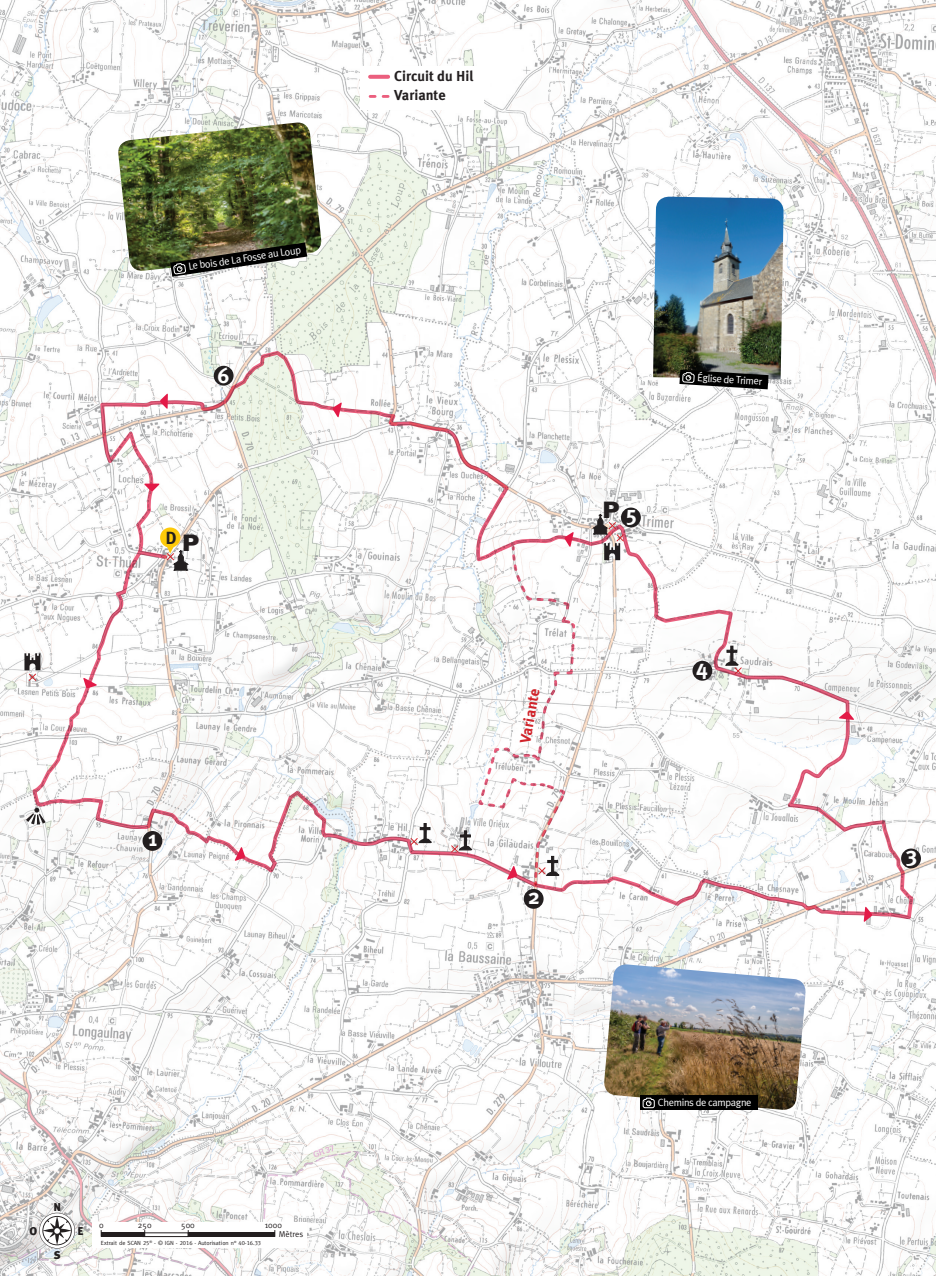
<style>
.page{position:relative;width:936px;height:1276px;background:#fff}
.page>*{position:absolute;margin:0;border:0;box-sizing:border-box;transform-origin:0 0}
.t1{font:700 21.75px "Futura";color:#231f20;scale:1.2 1}
.t2{font:700 21.6px "Meta Plus";color:#fff}
.t3{font:700 17.55px "Meta Plus";color:#231f20}
.t4{font:700 15px "Meta Plus";color:#d1232a}
.t5{font:700 14.4px/19.2px "Meta Plus";color:#231f20}
.t6{font:900 11.4px "Meta Plus";color:#231f20}
.t7{font:10.5px "Meta Plus Normal";letter-spacing:-.03em;color:#fff}
.t8{font:8.4px "Meta Plus Normal";color:#231f20}
.t9{font:6px "Meta";color:#231f20}
.s1{font-family:"Meta Plus Normal Caps"}
</style>
<div class="page">
<img style="left:0;top:0;width:935px;height:1276px">
<svg style="left:39px;top:1212px;width:36px;height:36px"></svg>
<div style="left:92px;top:1222px;width:214px;height:25px;background:#fff"></div>
<hr style="left:101px;top:1232px;width:44px;height:4px;background:#231f20">
<hr style="left:188px;top:1232px;width:87px;height:4px;background:#231f20">
<svg style="left:31px;top:349px;width:883px;height:569px"></svg>
<div style="left:360px;top:66px;width:123px;height:43px;background:#fff"></div>
<svg style="left:370px;top:75px;width:18px;height:4px"></svg>
<svg style="left:370px;top:95px;width:18px;height:3px"></svg>
<svg style="left:332px;top:402px;width:10px;height:16px"></svg>
<svg style="left:159px;top:393px;width:9px;height:16px"></svg>
<svg style="left:143px;top:483px;width:17px;height:9px"></svg>
<svg style="left:83px;top:677px;width:15px;height:11px"></svg>
<svg style="left:234px;top:846px;width:11px;height:15px"></svg>
<svg style="left:863px;top:906px;width:9px;height:16px"></svg>
<svg style="left:838px;top:711px;width:16px;height:9px"></svg>
<img style="left:653px;top:197px;width:130px;height:182px">
<svg style="left:679px;top:370px;width:89px;height:36px"></svg>
<img style="left:603px;top:964px;width:203px;height:147px">
<div style="left:640px;top:1095px;width:117px;height:15px;background:#000"></div>
<svg style="left:642px;top:1097px;width:13px;height:11px"></svg>
<img style="left:117px;top:123px;width:205px;height:149px">
<img style="left:170px;top:242px;width:137px;height:35px">
<svg style="left:723px;top:645px;width:18px;height:29px"></svg>
<div style="left:142px;top:831px;width:20px;height:20px;background:#231f20;border-radius:50%"></div>
<div style="left:523px;top:889px;width:20px;height:20px;background:#231f20;border-radius:50%"></div>
<div style="left:901px;top:848px;width:19px;height:20px;background:#231f20;border-radius:50%"></div>
<div style="left:692px;top:661px;width:20px;height:19px;background:#231f20;border-radius:50%"></div>
<div style="left:621px;top:507px;width:19px;height:20px;background:#231f20;border-radius:50%"></div>
<div style="left:214px;top:366px;width:19px;height:20px;background:#231f20;border-radius:50%"></div>
<svg style="left:592px;top:514px;width:32px;height:46px"></svg>
<svg style="left:410px;top:822px;width:23px;height:23px"></svg>
<svg style="left:451px;top:531px;width:125px;height:356px"></svg>
<svg style="left:26px;top:807px;width:20px;height:17px"></svg>
<svg style="left:24px;top:653px;width:16px;height:28px"></svg>
<svg style="left:160px;top:527px;width:28px;height:43px"></svg>
<p class="t7" style="left:188px;top:261px;width:115px;rotate:-9deg">Le bois de La Fosse au Loup</p>
<h2 class="t2" style="left:217px;top:363px;width:14px">6</h2>
<h3 class="t3" style="left:165px;top:527px;width:13px">D</h3>
<h1 class="t1" style="left:182px;top:527px;width:16px">P</h1>
<h2 class="t2" style="left:148px;top:826px;width:10px">1</h2>
<p class="t6" style="left:53px;top:1200px;width:9px">N</p>
<p class="t6" style="left:30px;top:1224px;width:9px">O</p>
<p class="t6" style="left:77px;top:1224px;width:8px">E</p>
<p class="t6" style="left:54px;top:1248px;width:8px">S</p>
<p class="t8" style="left:99px;top:1220px;width:6px">0</p>
<p class="t8" style="left:138px;top:1220px;width:15px">250</p>
<p class="t8" style="left:181px;top:1220px;width:15px">500</p>
<p class="t8" style="left:265px;top:1220px;width:19px">1000</p>
<p class="t9" style="left:101px;top:1239px;width:162px">Extrait de SCAN <span class="s1">25</span><sup>®</sup> - © IGN - <span class="s1">2016</span> - Autorisation n° <span class="s1">40-16.33</span></p>
<p class="t8" style="left:279px;top:1229px;width:26px">Mètres</p>
<h3 class="t5" style="left:394px;top:66px;width:81px">Circuit du Hil<br>Variante</h3>
<h3 class="t4" style="left:516px;top:742px;width:58px;rotate:-80deg">Variante</h3>
<h2 class="t2" style="left:528px;top:884px;width:13px">2</h2>
<h1 class="t1" style="left:602px;top:494px;width:16px">P</h1>
<h2 class="t2" style="left:626px;top:501px;width:12px">5</h2>
<p class="t7" style="left:697px;top:371px;width:66px;rotate:3deg">Église de Trimer</p>
<h2 class="t2" style="left:696px;top:654px;width:13px">4</h2>
<p class="t7" style="left:658px;top:1096px;width:95px">Chemins de campagne</p>
<h2 class="t2" style="left:906px;top:842px;width:12px">3</h2>
</div>
